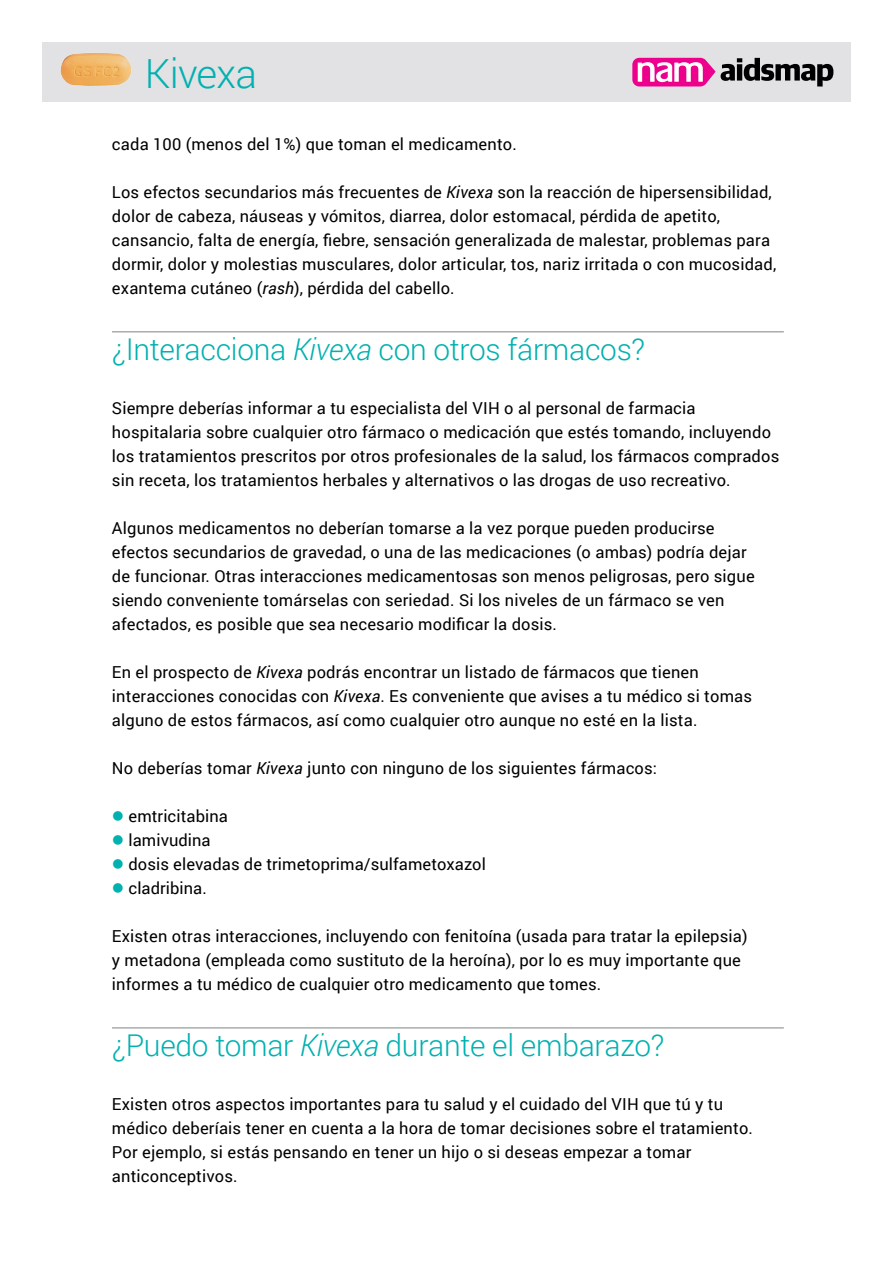
<style>
.page{position:relative;width:893px;height:1263px;background:#fff}
.page>*{position:absolute;margin:0;border:0;box-sizing:border-box;transform-origin:0 0}
.t1{font:300 40.2px "Roboto";letter-spacing:-.02em;color:#00b1b0}
.t2{font:300 30px "Roboto";letter-spacing:-.01em;color:#00b1b0}
.t3{font:16.5px/24px "Roboto";letter-spacing:.01em;color:#000}
.s1{font-style:italic}
</style>
<div class="page">
<hr style="left:112px;top:332px;width:672px;height:1px;background:#808285">
<hr style="left:112px;top:1028px;width:672px;height:1px;background:#808285">
<div style="left:42px;top:42px;width:809px;height:60px;background:#e2e1e4"></div>
<svg style="left:632px;top:58px;width:201px;height:29px"></svg>
<img style="left:60px;top:53px;width:72px;height:33px">
<h1 class="t1" style="left:145px;top:46px;width:114px">Kivexa</h1>
<p class="t3" style="left:112px;top:132px;width:406px">cada 100 (menos del 1%) que toman el medicamento.</p>
<p class="t3" style="left:112px;top:180px;width:666px">Los efectos secundarios más frecuentes de <span class="s1">Kivexa</span> son la reacción de hipersensibilidad, dolor de cabeza, náuseas y vómitos, diarrea, dolor estomacal, pérdida de apetito, cansancio, falta de energía, fiebre, sensación generalizada de malestar, problemas para dormir, dolor y molestias musculares, dolor articular, tos, nariz irritada o con mucosidad, exantema cutáneo (<span class="s1">rash</span>), pérdida del cabello.</p>
<h2 class="t2" style="left:112px;top:329px;width:535px">¿Interacciona <span class="s1">Kivexa</span> con otros fármacos?</h2>
<p class="t3" style="left:112px;top:396px;width:669px">Siempre deberías informar a tu especialista del VIH o al personal de farmacia hospitalaria sobre cualquier otro fármaco o medicación que estés tomando, incluyendo los tratamientos prescritos por otros profesionales de la salud, los fármacos comprados sin receta, los tratamientos herbales y alternativos o las drogas de uso recreativo.</p>
<p class="t3" style="left:112px;top:516px;width:644px">Algunos medicamentos no deberían tomarse a la vez porque pueden producirse efectos secundarios de gravedad, o una de las medicaciones (o ambas) podría dejar de funcionar. Otras interacciones medicamentosas son menos peligrosas, pero sigue siendo conveniente tomárselas con seriedad. Si los niveles de un fármaco se ven afectados, es posible que sea necesario modificar la dosis.</p>
<p class="t3" style="left:112px;top:660px;width:642px">En el prospecto de <span class="s1">Kivexa</span> podrás encontrar un listado de fármacos que tienen interacciones conocidas con <span class="s1">Kivexa</span>. Es conveniente que avises a tu médico si tomas alguno de estos fármacos, así como cualquier otro aunque no esté en la lista.</p>
<p class="t3" style="left:112px;top:756px;width:547px">No deberías tomar <span class="s1">Kivexa</span> junto con ninguno de los siguientes fármacos:</p>
<p class="t3" style="left:128px;top:804px;width:359px">emtricitabina<br>lamivudina<br>dosis elevadas de trimetoprima/sulfametoxazol cladribina.</p>
<p class="t3" style="left:112px;top:924px;width:637px">Existen otras interacciones, incluyendo con fenitoína (usada para tratar la epilepsia) y metadona (empleada como sustituto de la heroína), por lo es muy importante que informes a tu médico de cualquier otro medicamento que tomes.</p>
<h2 class="t2" style="left:112px;top:1025px;width:554px">¿Puedo tomar <span class="s1">Kivexa</span> durante el embarazo?</h2>
<p class="t3" style="left:112px;top:1092px;width:642px">Existen otros aspectos importantes para tu salud y el cuidado del VIH que tú y tu médico deberíais tener en cuenta a la hora de tomar decisiones sobre el tratamiento.<br>Por ejemplo, si estás pensando en tener un hijo o si deseas empezar a tomar anticonceptivos.</p>
</div>
